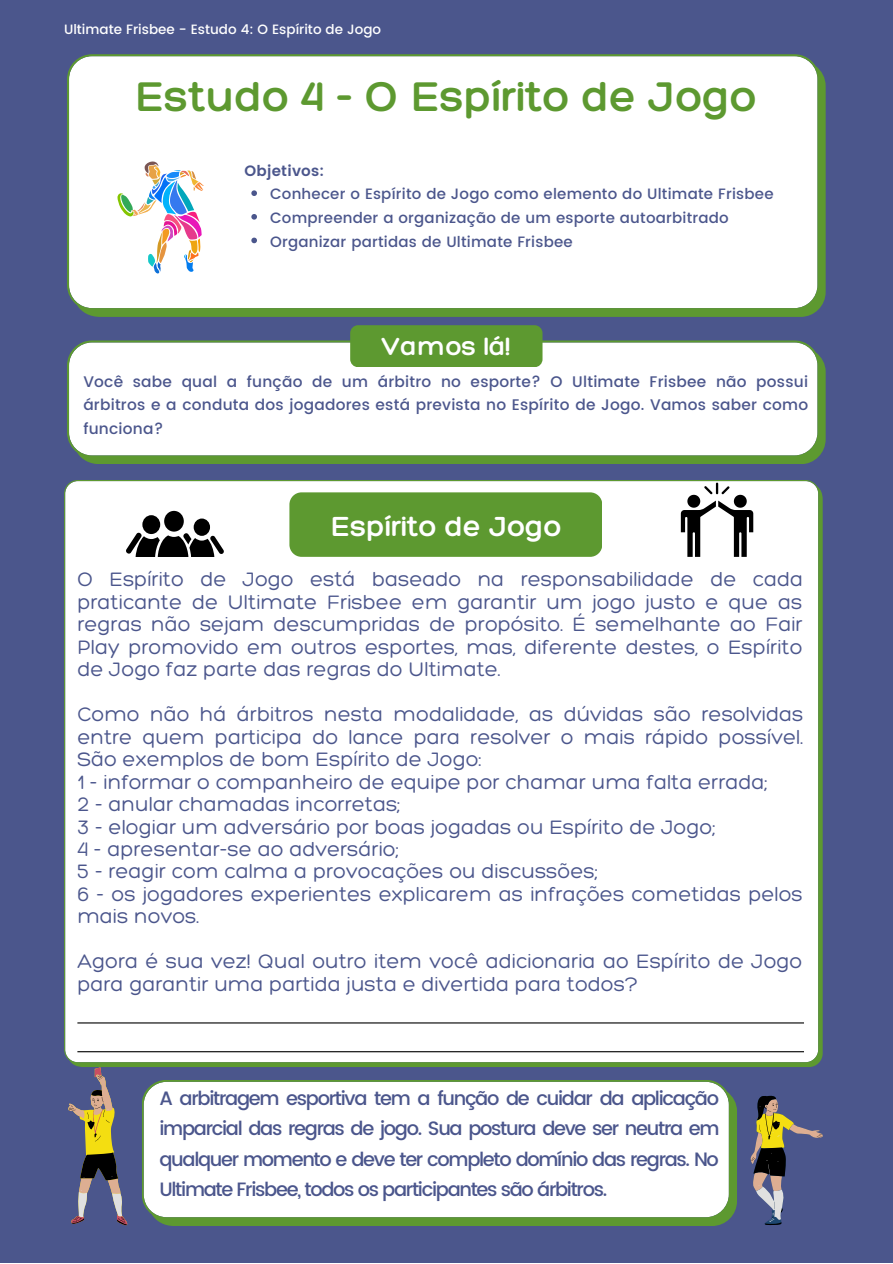
<style>
.page{position:relative;width:893px;height:1264px;background:#fff}
.page>*{position:absolute;margin:0;border:0;box-sizing:border-box;transform-origin:0 0}
.t1{font:300 45px "Hero";color:#5d9930}
.t2{font:300 30px "Hero";color:#fff}
.t3{font:300 27px "Hero";color:#fff}
.t4{font:300 22.5px/23.5px "Hero";color:#4b568c}
.t5{font:300 21.15px/22.5px "Hero";color:#4b568c;text-align:justify}
.t6{font:500 19.35px/30.3px "Poppins";letter-spacing:-.065em;color:#4b568c;text-align:justify}
.t7{font:500 15.3px/23.5px "Poppins";letter-spacing:.015em;color:#4b568c;text-align:justify}
.t8{font:500 15px "Poppins";letter-spacing:.015em;color:#4b568c}
.t9{font:600 15px "Poppins";letter-spacing:.015em;color:#4b568c}
.t10{font:500 13.5px "Poppins";color:#fff}
</style>
<div class="page">
<div style="left:0;top:0;width:892px;height:1262px;background:#4b568c"></div>
<div style="left:67px;top:54px;width:758px;height:263px;background:#fff"></div>
<img style="left:117px;top:161px;width:87px;height:112px">
<svg style="left:142px;top:1080px;width:595px;height:145px;background:#eff4ec"></svg>
<svg style="left:67px;top:340px;width:758px;height:124px;background:#edf2e9"></svg>
<div style="left:350px;top:325px;width:192px;height:42px;background:#5d9930;border-radius:8px"></div>
<div style="left:64px;top:480px;width:758px;height:587px;background:#fff"></div>
<div style="left:289px;top:492px;width:313px;height:65px;background:#5d9930;border-radius:12px"></div>
<svg style="left:68px;top:1067px;width:60px;height:158px"></svg>
<svg style="left:750px;top:1095px;width:73px;height:130px"></svg>
<hr style="left:77px;top:1022px;width:727px;height:1px;background:#000">
<hr style="left:77px;top:1051px;width:727px;height:1px;background:#000">
<div style="left:164px;top:511px;width:20px;height:20px;background:#000;border-radius:50%"></div>
<div style="left:194px;top:518px;width:16px;height:18px;background:#000;border-radius:50%"></div>
<div style="left:142px;top:515px;width:18px;height:19px;background:#000;border-radius:50%"></div>
<svg style="left:125px;top:531px;width:100px;height:26px;background:#626262"></svg>
<svg style="left:680px;top:482px;width:73px;height:75px;background:#a9a9a9"></svg>
<svg style="left:251px;top:190px;width:6px;height:6px"></svg>
<svg style="left:251px;top:214px;width:6px;height:6px"></svg>
<svg style="left:251px;top:238px;width:6px;height:5px"></svg>
<p class="t10" style="left:64px;top:21px;width:318px">Ultimate Frisbee - Estudo 4: O Espírito de Jogo</p>
<p class="t1" style="left:136px;top:69px;width:622px">Estudo 4 - O Espírito de Jogo</p>
<p class="t9" style="left:244px;top:162px;width:81px">Objetivos:</p>
<p class="t8" style="left:270px;top:185px;width:505px">Conhecer o Espírito de Jogo como elemento do Ultimate Frisbee</p>
<p class="t8" style="left:270px;top:209px;width:460px">Compreender a organização de um esporte autoarbitrado</p>
<p class="t8" style="left:270px;top:233px;width:304px">Organizar partidas de Ultimate Frisbee</p>
<p class="t3" style="left:382px;top:329px;width:130px">Vamos lá!</p>
<p class="t7" style="left:83px;top:369px;width:726px">Você sabe qual a função de um árbitro no esporte? O Ultimate Frisbee não possui árbitros e a conduta dos jogadores está prevista no Espírito de Jogo. Vamos saber como funciona?</p>
<p class="t2" style="left:331px;top:507px;width:232px">Espírito de Jogo</p>
<p class="t5" style="left:77px;top:567px;width:727px">O Espírito de Jogo está baseado na responsabilidade de cada praticante de Ultimate Frisbee em garantir um jogo justo e que as regras não sejam descumpridas de propósito. É semelhante ao Fair Play promovido em outros esportes, mas, diferente destes, o Espírito de Jogo faz parte das regras do Ultimate.</p>
<p class="t5" style="left:77px;top:702px;width:727px">Como não há árbitros nesta modalidade, as dúvidas são resolvidas entre quem participa do lance para resolver o mais rápido possível.<br>São exemplos de bom Espírito de Jogo:</p>
<p class="t5" style="left:77px;top:769px;width:691px">1 - informar o companheiro de equipe por chamar uma falta errada;</p>
<p class="t5" style="left:77px;top:792px;width:324px">2 - anular chamadas incorretas;</p>
<p class="t5" style="left:77px;top:814px;width:639px">3 - elogiar um adversário por boas jogadas ou Espírito de Jogo;</p>
<p class="t5" style="left:77px;top:837px;width:323px">4 - apresentar-se ao adversário;</p>
<p class="t5" style="left:77px;top:859px;width:522px">5 - reagir com calma a provocações ou discussões;</p>
<p class="t5" style="left:77px;top:882px;width:727px">6 - os jogadores experientes explicarem as infrações cometidas pelos mais novos.</p>
<p class="t5" style="left:77px;top:949px;width:726px">Agora é sua vez! Qual outro item você adicionaria ao Espírito de Jogo para garantir uma partida justa e divertida para todos?</p>
<p class="t4" style="left:94px;top:738px;width:302px">O pé pivô é definido na recepção</p>
<p class="t4" style="left:223px;top:761px;width:15px">e</p>
<p class="t4" style="left:265px;top:761px;width:88px">durante</p>
<p class="t4" style="left:94px;top:761px;width:302px;text-align:justify;text-indent:286px">a posse do disco. É permitido girar ao redor do pé pivô desde</p>
<p class="t4" style="left:233px;top:832px;width:44px">que</p>
<p class="t4" style="left:346px;top:832px;width:50px">este</p>
<p class="t4" style="left:94px;top:856px;width:302px;text-align:justify;text-indent:213px">mesmo lugar e dentro do tempo de 10 segundos.</p>
<p class="t4" style="left:94px;top:950px;width:303px">O pé pivô é muito útil para realizar fintas e superar</p>
<p class="t4" style="left:94px;top:856px;width:129px">permaneça</p>
<p class="t4" style="left:250px;top:856px;width:30px">no</p>
<p class="t6" style="left:159px;top:1083px;width:561px">A arbitragem esportiva tem a função de cuidar da aplicação imparcial das regras de jogo. Sua postura deve ser neutra em qualquer momento e deve ter completo domínio das regras. No Ultimate Frisbee, todos os participantes são árbitros.</p>
</div>
